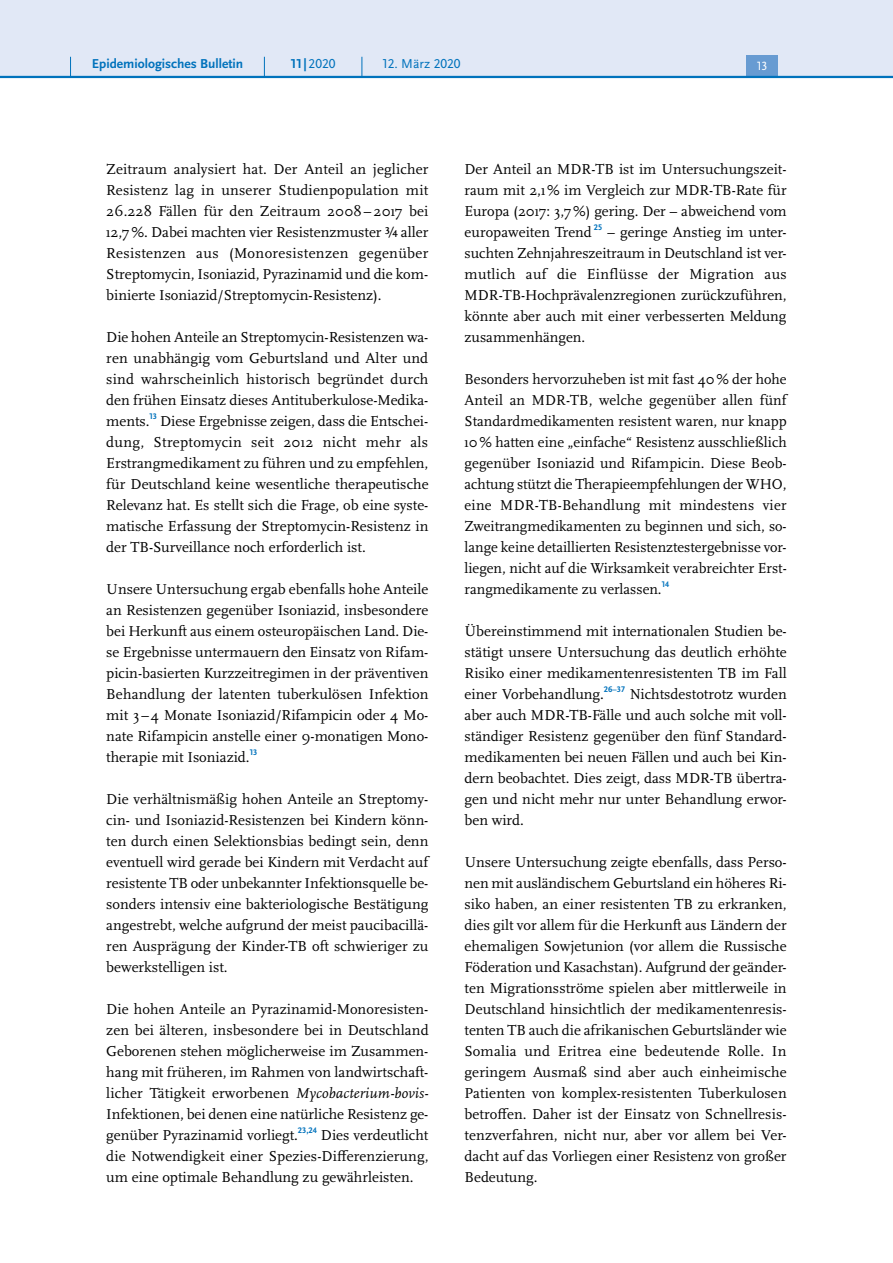
<style>
.page{position:relative;width:893px;height:1263px;background:#fff}
.page>*{position:absolute;margin:0;border:0;box-sizing:border-box;transform-origin:0 0}
.P_-_Fließtext{font:15px/21px "Scala Pro";color:#000;text-align:justify}
.t1{font:700 13.5px "Scala Sans Pro";color:#0072bc}
.t2{font:13.5px "Scala Sans Pro";color:#0072bc}
.t3{font:12.45px "Scala Sans Pro";color:#fff}
.s1{font-weight:700}
.s2{font-style:italic}
</style>
<div class="page">
<div style="left:0;top:0;width:893px;height:77px;background:#e1e8f6"></div>
<div style="left:746px;top:55px;width:32px;height:21px;background:#679bd2"></div>
<hr style="left:0;top:76px;width:893px;height:2px;background:#0072bc">
<svg style="left:70px;top:57px;width:1px;height:19px"></svg>
<svg style="left:264px;top:57px;width:1px;height:19px"></svg>
<svg style="left:362px;top:57px;width:1px;height:19px"></svg>
<p class="t1" style="left:92px;top:55px;width:153px">Epidemiologisches Bulletin</p>
<p class="t2" style="left:291px;top:55px;width:46px"><span class="s1">11 |</span>2020</p>
<p class="t2" style="left:383px;top:55px;width:80px">12. März 2020</p>
<p class="t3" style="left:757px;top:59px;width:12px">13</p>
<p class="P_-_Fließtext" style="left:106px;top:158px;width:324px">Zeitraum analysiert hat. Der Anteil an jeglicher Resistenz lag in unserer Studienpopulation mit 26.228 Fällen für den Zeitraum 2008 – 2017 bei 12,7%. Dabei machten vier Resistenzmuster ¾ aller Resistenzen aus (Monoresistenzen gegenüber Streptomycin, Isoniazid, Pyrazinamid und die kom&shy;binierte Isoniazid/Streptomycin-Resistenz).</p>
<p class="P_-_Fließtext" style="left:106px;top:326px;width:324px">Die hohen Anteile an Streptomycin-Resistenzen wa&shy;ren unabhängig vom Geburtsland und Alter und sind wahrscheinlich historisch begründet durch den frühen Einsatz dieses Antituberkulose-Medika&shy;ments.<sup>13</sup> Diese Ergebnisse zeigen, dass die Entschei&shy;dung, Streptomycin seit 2012 nicht mehr als Erstrangmedikament zu führen und zu empfehlen, für Deutschland keine wesentliche therapeutische Relevanz hat. Es stellt sich die Frage, ob eine syste&shy;matische Erfassung der Streptomycin-Resistenz in der TB-Surveillance noch erforderlich ist.</p>
<p class="P_-_Fließtext" style="left:106px;top:578px;width:324px">Unsere Untersuchung ergab ebenfalls hohe Anteile an Resistenzen gegenüber Isoniazid, insbesondere bei Herkunft aus einem osteuropäischen Land. Die&shy;se Ergebnisse untermauern den Einsatz von Rifam&shy;picin-basierten Kurzzeitregimen in der präventiven Behandlung der latenten tuberkulösen Infektion mit 3–4 Monate Isoniazid/Rifampicin oder 4 Mo&shy;nate Rifampicin anstelle einer 9-monatigen Mono&shy;therapie mit Isoniazid.<sup>13</sup></p>
<p class="P_-_Fließtext" style="left:106px;top:788px;width:324px">Die verhältnismäßig hohen Anteile an Streptomy&shy;cin- und Isoniazid-Resistenzen bei Kindern könn&shy;ten durch einen Selektionsbias bedingt sein, denn eventuell wird gerade bei Kindern mit Verdacht auf resistente TB oder unbekannter Infektionsquelle be&shy;sonders intensiv eine bakteriologische Bestätigung angestrebt, welche aufgrund der meist paucibacillä&shy;ren Ausprägung der Kinder-TB oft schwieriger zu bewerkstelligen ist.</p>
<p class="P_-_Fließtext" style="left:106px;top:998px;width:324px">Die hohen Anteile an Pyrazinamid-Monoresisten&shy;zen bei älteren, insbesondere bei in Deutschland Geborenen stehen möglicherweise im Zusammen&shy;hang mit früheren, im Rahmen von landwirtschaft&shy;licher Tätigkeit erworbenen <span class="s2">Mycobacterium-bovis-</span>Infektionen, bei denen eine natürliche Resistenz ge&shy;genüber Pyrazinamid vorliegt.<sup>23,24</sup> Dies verdeutlicht die Notwendigkeit einer Spezies-Differenzierung, um eine optimale Behandlung zu gewährleisten.</p>
<p class="P_-_Fließtext" style="left:465px;top:158px;width:324px">Der Anteil an MDR-TB ist im Untersuchungszeit&shy;raum mit 2,1% im Vergleich zur MDR-TB-Rate für Europa (2017: 3,7%) gering. Der – abweichend vom europaweiten Trend <sup>25</sup> – geringe Anstieg im unter&shy;suchten Zehnjahreszeitraum in Deutschland ist ver&shy;mutlich auf die Einflüsse der Migration aus MDR-TB-Hochprävalenzregionen zurückzuführen, könnte aber auch mit einer verbesserten Meldung zusammenhängen.</p>
<p class="P_-_Fließtext" style="left:465px;top:368px;width:324px">Besonders hervorzuheben ist mit fast 40% der hohe Anteil an MDR-TB, welche gegenüber allen fünf Standardmedikamenten resistent waren, nur knapp 10% hatten eine „einfache“ Resistenz ausschließlich gegenüber Isoniazid und Rifampicin. Diese Beob&shy;achtung stützt die Therapieempfehlungen der WHO, eine MDR-TB-Behandlung mit mindestens vier Zweitrangmedikamenten zu beginnen und sich, so&shy;lange keine detaillierten Resistenztestergebnisse vor&shy;liegen, nicht auf die Wirksamkeit verabreichter Erst&shy;rangmedikamente zu verlassen.<sup>14</sup></p>
<p class="P_-_Fließtext" style="left:465px;top:620px;width:324px">Übereinstimmend mit internationalen Studien be&shy;stätigt unsere Untersuchung das deutlich erhöhte Risiko einer medikamentenresistenten TB im Fall einer Vorbehandlung.<sup>26–37</sup> Nichtsdestotrotz wurden aber auch MDR-TB-Fälle und auch solche mit voll&shy;ständiger Resistenz gegenüber den fünf Standard&shy;medikamenten bei neuen Fällen und auch bei Kin&shy;dern beobachtet. Dies zeigt, dass MDR-TB übertra&shy;gen und nicht mehr nur unter Behandlung erwor&shy;ben wird.</p>
<p class="P_-_Fließtext" style="left:465px;top:851px;width:324px">Unsere Untersuchung zeigte ebenfalls, dass Perso&shy;nen mit ausländischem Geburtsland ein höheres Ri&shy;siko haben, an einer resistenten TB zu erkranken, dies gilt vor allem für die Herkunft aus Ländern der ehemaligen Sowjetunion (vor allem die Russische Föderation und Kasachstan). Aufgrund der geänder&shy;ten Migrationsströme spielen aber mittlerweile in Deutschland hinsichtlich der medikamentenresis&shy;tenten TB auch die afrikanischen Geburtsländer wie Somalia und Eritrea eine bedeutende Rolle. In geringem Ausmaß sind aber auch einheimische Patienten von komplex-resistenten Tuberkulosen betroffen. Daher ist der Einsatz von Schnellresis&shy;tenzverfahren, nicht nur, aber vor allem bei Ver&shy;dacht auf das Vorliegen einer Resistenz von großer Bedeutung.</p>
</div>
